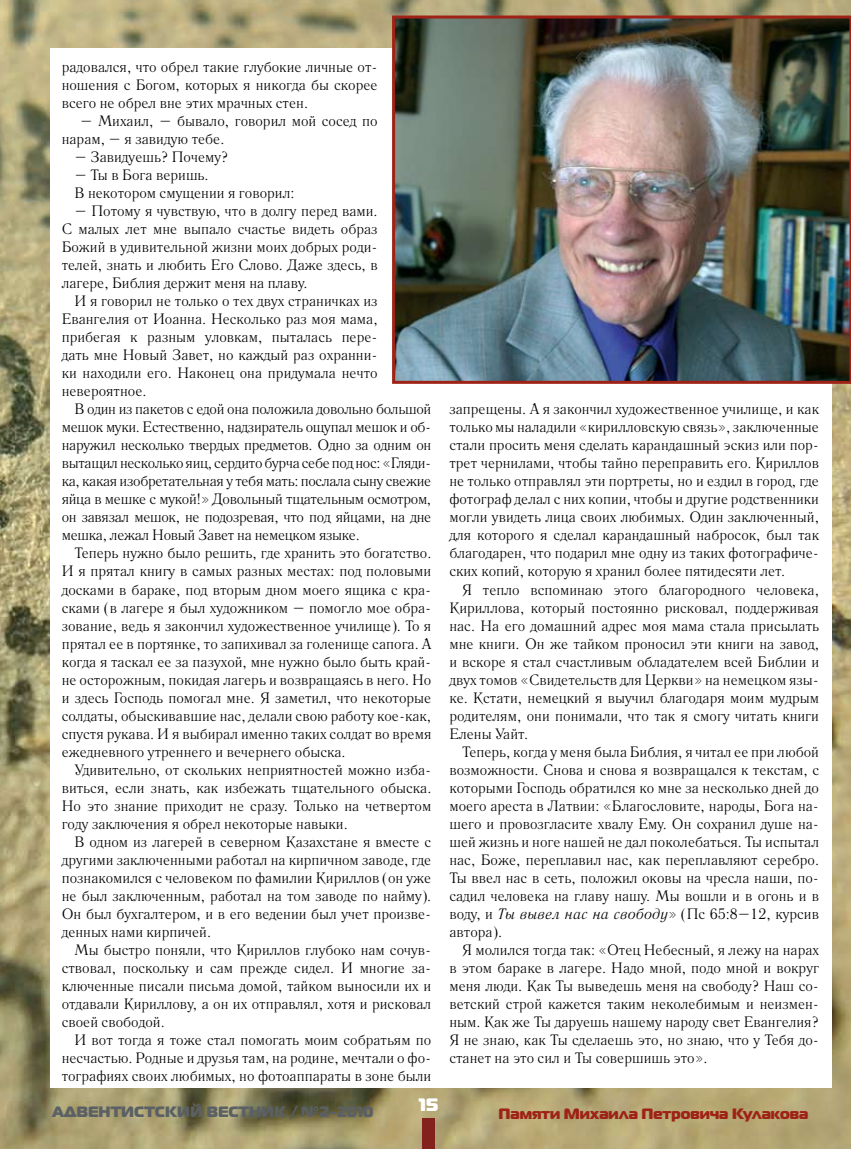
<style>
.page{position:relative;width:851px;height:1149px;background:#fff}
.page>*{position:absolute;margin:0;border:0;box-sizing:border-box;transform-origin:0 0}
.t1{font:18px "Magistral Black C";color:#fff}
.t2{font:15px/18px "Literaturnaya C";color:#000;text-align:justify}
.t3{font:15px "Magistral Black C";color:#5a6064}
.t4{font:15px "Magistral Black C";color:#9e2216}
.s1{font-style:italic}
</style>
<div class="page">
<img style="left:0;top:0;width:850px;height:1148px">
<div style="left:422px;top:1118px;width:12px;height:30px;background:#83221c"></div>
<div style="left:50px;top:49px;width:781px;height:1038px;background:#fff"></div>
<img style="left:392px;top:16px;width:458px;height:368px">
<p class="t2" style="left:62px;top:58px;width:317px">радовался, что обрел такие глубокие личные от&shy;ношения с Богом, которых я никогда бы скорее всего не обрел вне этих мрачных стен.</p>
<p class="t2" style="left:62px;top:112px;width:317px;text-indent:18px">– Михаил, – бывало, говорил мой сосед по нарам, – я завидую тебе.</p>
<p class="t2" style="left:74px;top:148px;width:155px">– Завидуешь? Почему?</p>
<p class="t2" style="left:74px;top:166px;width:221px">– Ты в Бога веришь.<br>В некотором смущении я говорил:</p>
<p class="t2" style="left:62px;top:202px;width:317px;text-indent:13px">– Потому я чувствую, что в долгу перед вами.<br>С малых лет мне выпало счастье видеть образ Божий в удивительной жизни моих добрых роди&shy;телей, знать и любить Его Слово. Даже здесь, в лагере, Библия держит меня на плаву.</p>
<p class="t2" style="left:62px;top:292px;width:317px;text-indent:13px">И я говорил не только о тех двух страничках из Евангелия от Иоанна. Несколько раз моя мама, прибегая к разным уловкам, пыталась пере&shy;дать мне Новый Завет, но каждый раз охранни&shy;ки находили его. Наконец она придумала нечто невероятное.</p>
<p class="t2" style="left:62px;top:400px;width:371px;text-indent:13px">В один из пакетов с едой она положила довольно большой мешок муки. Естественно, надзиратель ощупал мешок и об&shy;наружил несколько твердых предметов. Одно за одним он вытащил несколько яиц, сердито бурча себе под нос: «Гляди&shy;ка, какая изобретательная у тебя мать: послала сыну свежие яйца в мешке с мукой!» Довольный тщательным осмотром, он завязал мешок, не подозревая, что под яйцами, на дне мешка, лежал Новый Завет на немецком языке.</p>
<p class="t2" style="left:62px;top:544px;width:371px;text-indent:13px">Теперь нужно было решить, где хранить это богатство.<br>И я прятал книгу в самых разных местах: под половыми досками в бараке, под вторым дном моего ящика с кра&shy;сками (в лагере я был художником – помогло мое обра&shy;зование, ведь я закончил художественное училище). То я прятал ее в портянке, то запихивал за голенище сапога. А когда я таскал ее за пазухой, мне нужно было быть край&shy;не осторожным, покидая лагерь и возвращаясь в него. Но и здесь Господь помогал мне. Я заметил, что некоторые солдаты, обыскивавшие нас, делали свою работу кое-как, спустя рукава. И я выбирал именно таких солдат во время ежедневного утреннего и вечернего обыска.</p>
<p class="t2" style="left:62px;top:760px;width:371px;text-indent:13px">Удивительно, от скольких неприятностей можно изба&shy;виться, если знать, как избежать тщательного обыска.<br>Но это знание приходит не сразу. Только на четвертом году заключения я обрел некоторые навыки.</p>
<p class="t2" style="left:62px;top:832px;width:371px;text-indent:13px">В одном из лагерей в северном Казахстане я вместе с другими заключенными работал на кирпичном заводе, где познакомился с человеком по фамилии Кириллов (он уже не был заключенным, работал на том заводе по найму).<br>Он был бухгалтером, и в его ведении был учет произве&shy;денных нами кирпичей.</p>
<p class="t2" style="left:62px;top:940px;width:371px;text-indent:13px">Мы быстро поняли, что Кириллов глубоко нам сочув&shy;ствовал, поскольку и сам прежде сидел. И многие за&shy;ключенные писали письма домой, тайком выносили их и отдавали Кириллову, а он их отправлял, хотя и рисковал своей свободой.</p>
<p class="t2" style="left:62px;top:1030px;width:371px;text-indent:13px">И вот тогда я тоже стал помогать моим собратьям по несчастью. Родные и друзья там, на родине, мечтали о фо&shy;тографиях своих любимых, но фотоаппараты в зоне были</p>
<p class="t2" style="left:449px;top:400px;width:371px">запрещены. А я закончил художественное училище, и как только мы наладили «кирилловскую связь», заключенные стали просить меня сделать карандашный эскиз или пор&shy;трет чернилами, чтобы тайно переправить его. Кириллов не только отправлял эти портреты, но и ездил в город, где фотограф делал с них копии, чтобы и другие родственники могли увидеть лица своих любимых. Один заключенный, для которого я сделал карандашный набросок, был так благодарен, что подарил мне одну из таких фотографиче&shy;ских копий, которую я хранил более пятидесяти лет.</p>
<p class="t2" style="left:449px;top:580px;width:371px;text-indent:13px">Я тепло вспоминаю этого благородного человека, Кириллова, который постоянно рисковал, поддерживая нас. На его домашний адрес моя мама стала присылать мне книги. Он же тайком проносил эти книги на завод, и вскоре я стал счастливым обладателем всей Библии и двух томов «Свидетельств для Церкви» на немецком язы&shy;ке. Кстати, немецкий я выучил благодаря моим мудрым родителям, они понимали, что так я смогу читать книги Елены Уайт.</p>
<p class="t2" style="left:449px;top:742px;width:371px;text-indent:13px">Теперь, когда у меня была Библия, я читал ее при любой возможности. Снова и снова я возвращался к текстам, с которыми Господь обратился ко мне за несколько дней до моего ареста в Латвии: «Благословите, народы, Бога на&shy;шего и провозгласите хвалу Ему. Он сохранил душе на&shy;шей жизнь и ноге нашей не дал поколебаться. Ты испытал нас, Боже, переплавил нас, как переплавляют серебро.<br>Ты ввел нас в сеть, положил оковы на чресла наши, по&shy;садил человека на главу нашу. Мы вошли и в огонь и в воду, и <span class="s1">Ты вывел нас на свободу</span>» (Пс 65:8–12, курсив автора).</p>
<p class="t2" style="left:449px;top:940px;width:371px;text-indent:13px">Я молился тогда так: «Отец Небесный, я лежу на нарах в этом бараке в лагере. Надо мной, подо мной и вокруг меня люди. Как Ты выведешь меня на свободу? Наш со&shy;ветский строй кажется таким неколебимым и неизмен&shy;ным. Как же Ты даруешь нашему народу свет Евангелия?<br>Я не знаю, как Ты сделаешь это, но знаю, что у Тебя до&shy;станет на это сил и Ты совершишь это».</p>
<p class="t1" style="left:418px;top:1092px;width:21px">15</p>
<p class="t3" style="left:52px;top:1101px;width:323px">АДВЕНТИСТСКИЙ ВЕСТНИК / №2-2010</p>
<p class="t4" style="left:498px;top:1103px;width:311px">Памяти Михаила Петровича Кулакова</p>
<p class="t3" style="left:48px;top:1103px;width:323px">АДВЕНТИСТСКИЙ ВЕСТНИК / №2-2010</p>
</div>
